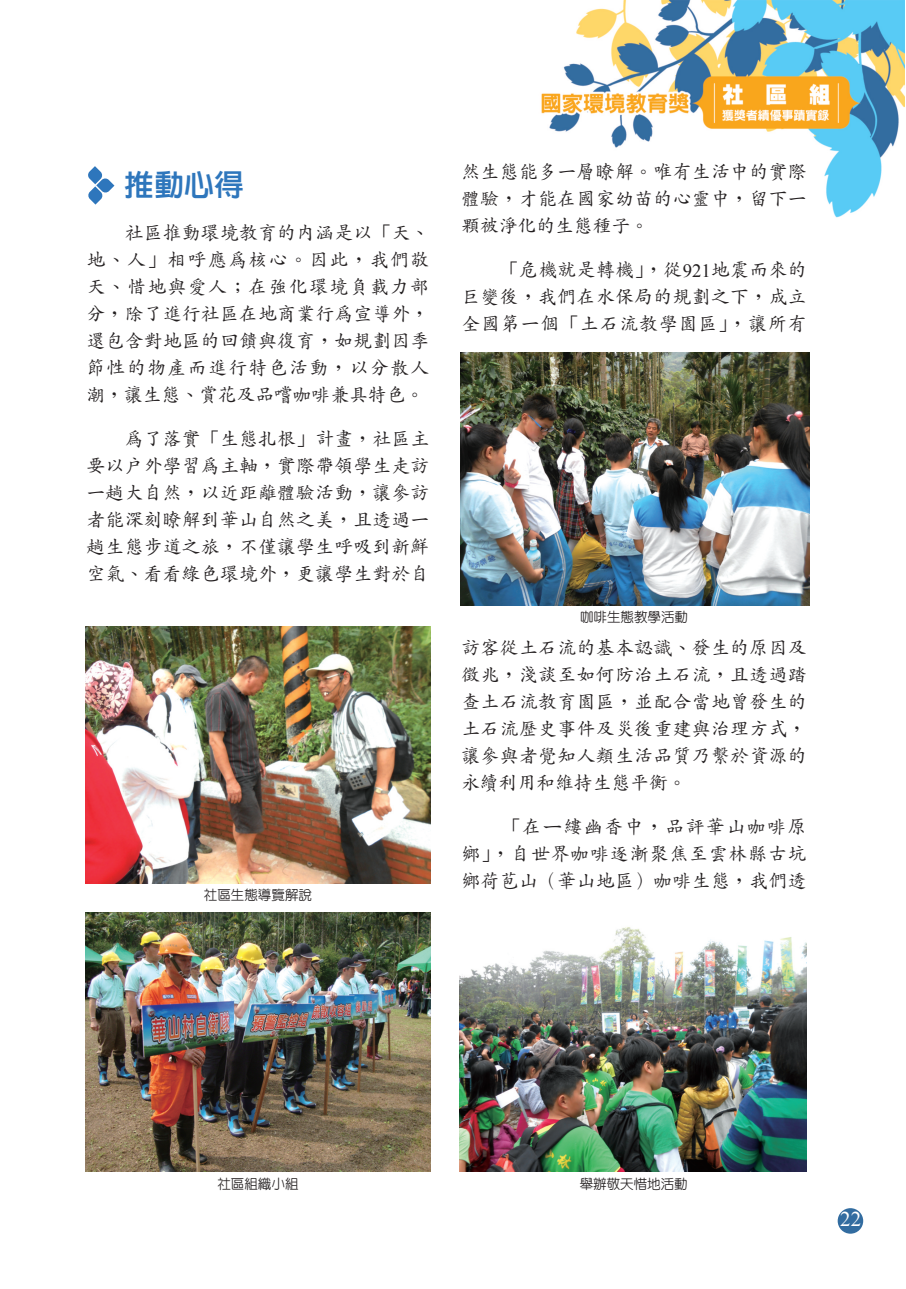
<style>
.page{position:relative;width:906px;height:1289px;background:#fff}
.page>*{position:absolute;margin:0;border:0;box-sizing:border-box;transform-origin:0 0}
.t1{font:30px "Lin Gothic Extra";color:#2e76bc}
.t2{font:21px "Times New Roman";color:#fff}
.t3{font:500 18.75px/27px "Zen Kai";letter-spacing:.025em;color:#231f20;text-align:justify}
.t4{font:500 13.5px "Yen Round";color:#231f20}
.s1{font-family:"Times New Roman";font-weight:400}
</style>
<div class="page">
<img style="left:460px;top:927px;width:346px;height:244px">
<img style="left:541px;top:0;width:364px;height:218px">
<svg style="left:88px;top:166px;width:26px;height:39px"></svg>
<div style="left:837px;top:1208px;width:26px;height:25px;background:#326ca0;border-radius:50%"></div>
<img style="left:85px;top:626px;width:346px;height:257px">
<img style="left:85px;top:912px;width:346px;height:259px">
<img style="left:460px;top:352px;width:349px;height:253px">
<h1 class="t1" style="left:124px;top:169px;width:121px">推動心得</h1>
<p class="t3" style="left:87px;top:220px;width:344px;text-indent:38px">社區推動環境教育的內涵是以「天、地、人」相呼應為核心。因此，我們敬天、惜地與愛人；在強化環境負載力部分，除了進行社區在地商業行為宣導外，還包含對地區的回饋與復育，如規劃因季節性的物產而進行特色活動，以分散人潮，讓生態、賞花及品嚐咖啡兼具特色。</p>
<p class="t3" style="left:87px;top:426px;width:344px;text-indent:38px">為了落實「生態扎根」計畫，社區主要以戶外學習為主軸，實際帶領學生走訪一趟大自然，以近距離體驗活動，讓參訪者能深刻瞭解到華山自然之美，且透過一趟生態步道之旅，不僅讓學生呼吸到新鮮空氣、看看綠色環境外，更讓學生對於自</p>
<p class="t4" style="left:204px;top:887px;width:109px">社區生態導覽解說</p>
<p class="t3" style="left:461px;top:159px;width:347px">然生態能多一層瞭解。唯有生活中的實際體驗，才能在國家幼苗的心靈中，留下一顆被淨化的生態種子。</p>
<p class="t3" style="left:461px;top:257px;width:347px;text-indent:38px">「危機就是轉機」，從<span class="s1">921</span>地震而來的巨變後，我們在水保局的規劃之下，成立全國第一個「土石流教學園區」，讓所有</p>
<p class="t4" style="left:580px;top:609px;width:109px">咖啡生態教學活動</p>
<p class="t3" style="left:461px;top:635px;width:347px">訪客從土石流的基本認識、發生的原因及徵兆，淺談至如何防治土石流，且透過踏查土石流教育園區，並配合當地曾發生的土石流歷史事件及災後重建與治理方式，讓參與者覺知人類生活品質乃繫於資源的永續利用和維持生態平衡。</p>
<p class="t3" style="left:461px;top:814px;width:347px;text-indent:41px">「在ㄧ縷幽香中，品評華山咖啡原鄉」，自世界咖啡逐漸聚焦至雲林縣古坑鄉荷苞山（華山地區）咖啡生態，我們透</p>
<p class="t4" style="left:217px;top:1177px;width:82px">社區組織小組</p>
<p class="t4" style="left:579px;top:1177px;width:109px">舉辦敬天惜地活動</p>
<p class="t2" style="left:840px;top:1207px;width:22px">22</p>
</div>
